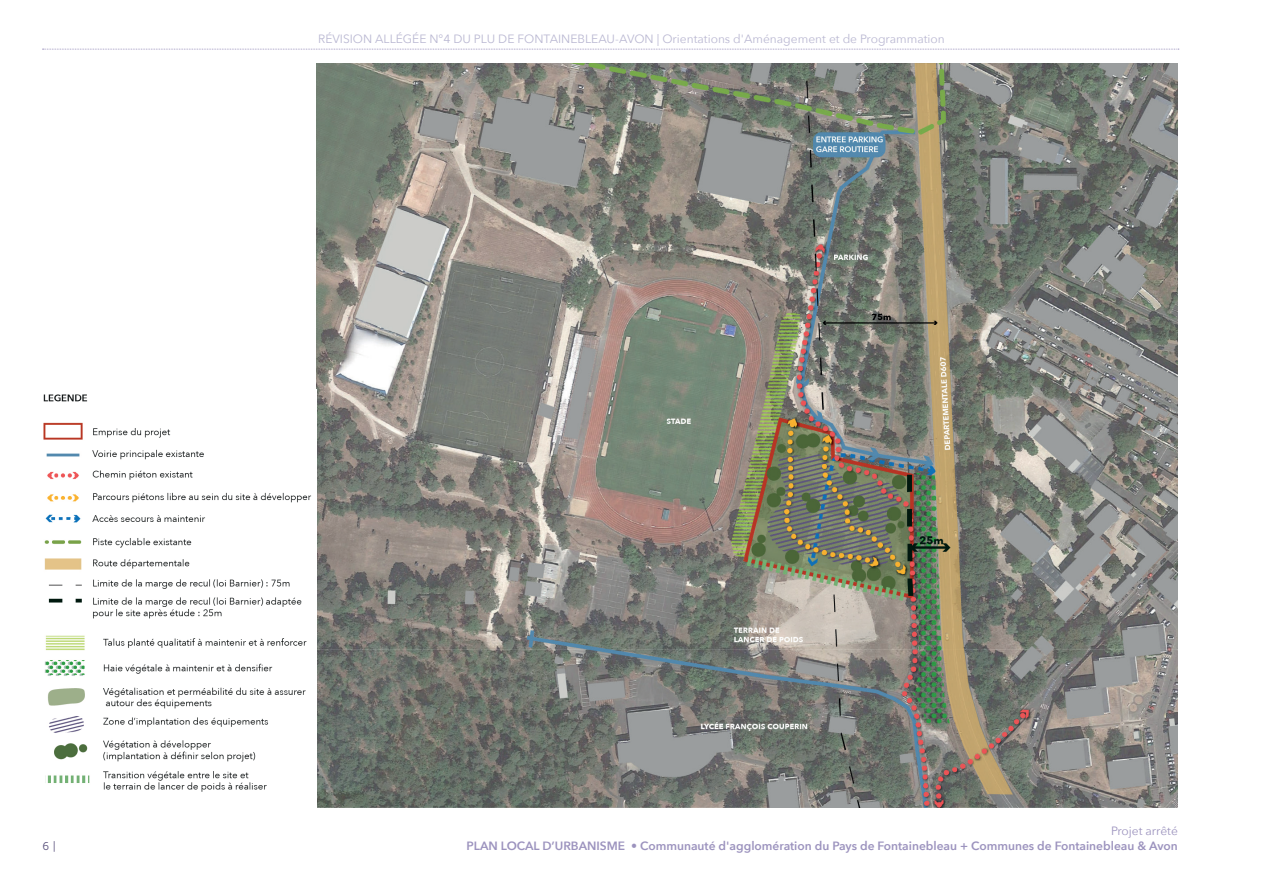
<style>
.page{position:relative;width:1263px;height:893px;background:#fff}
.page>*{position:absolute;margin:0;border:0;box-sizing:border-box;transform-origin:0 0}
.t1{font:600 12px "Avenir Next";color:#9c93be}
.t2{font:12px "Avenir Next";color:#bab8d2}
.t3{font:12px "Avenir Next";color:#9c93be}
.t4{font:11.25px "Museo Sans 300";color:#59507c}
</style>
<div class="page">
<svg style="left:43px;top:49px;width:1136px;height:1px"></svg>
<img style="left:317px;top:64px;width:861px;height:744px">
<img style="left:43px;top:394px;width:268px;height:398px">
<p class="t2" style="left:318px;top:28px;width:628px">RÉVISION ALLÉGÉE N°4 DU PLU DE FONTAINEBLEAU-AVON | Orientations d'Aménagement et de Programmation</p>
<p class="t4" style="left:43px;top:840px;width:15px">6 |</p>
<p class="t3" style="left:1111px;top:821px;width:68px">Projet arrêté</p>
<p class="t1" style="left:467px;top:836px;width:713px">PLAN LOCAL D’URBANISME • Communauté d'agglomération du Pays de Fontainebleau + Communes de Fontainebleau &amp; Avon</p>
</div>
